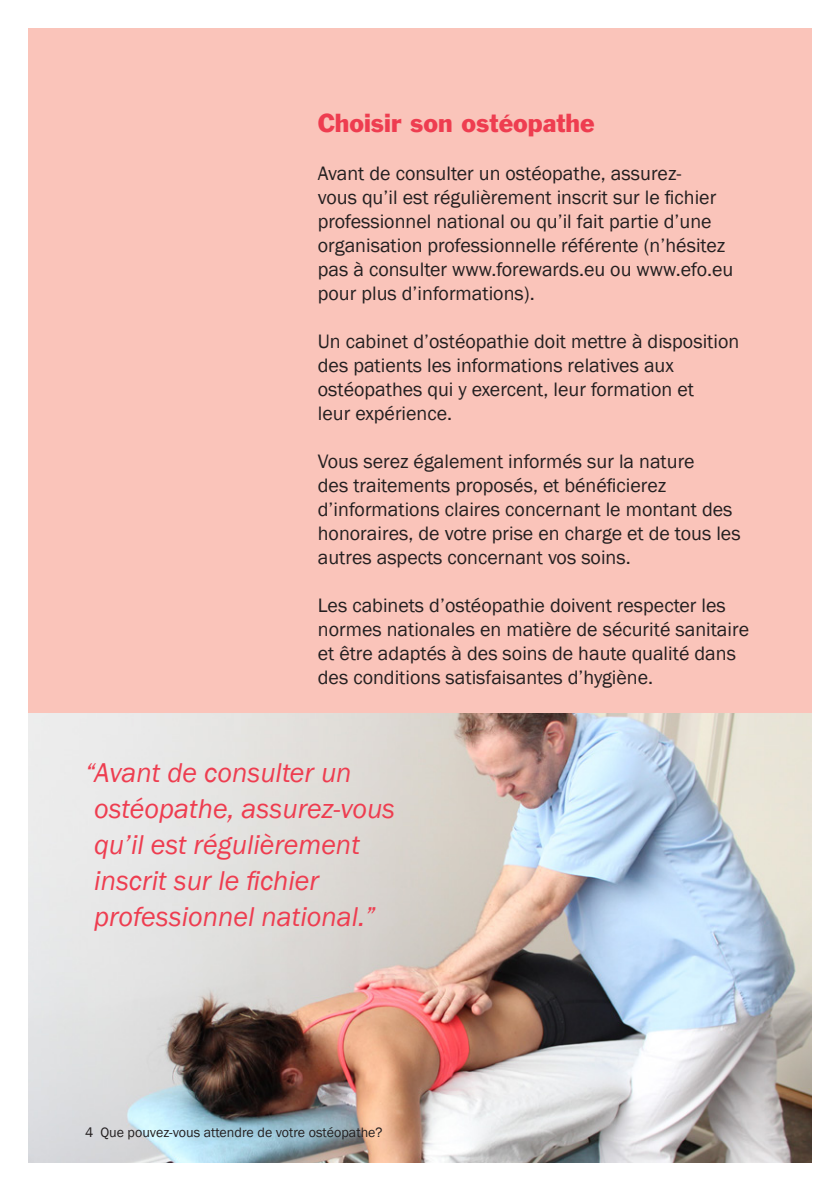
<style>
.page{position:relative;width:840px;height:1191px;background:#fff}
.page>*{position:absolute;margin:0;border:0;box-sizing:border-box;transform-origin:0 0}
.t1{font:italic 28px/36px "Franklin Gothic";color:#ee3d50}
.t2{font:24px "Franklin Gothic BT";color:#ee3d50}
.t3{font:20px/24px "Franklin Gothic";color:#231f20}
.t4{font:14px "Franklin Gothic";color:#231f20}
</style>
<div class="page">
<div style="left:28px;top:28px;width:783px;height:1134px;background:#fac4ba"></div>
<img style="left:28px;top:713px;width:783px;height:449px">
<p class="t2" style="left:317px;top:109px;width:278px">Choisir son ostéopathe</p>
<p class="t3" style="left:317px;top:161px;width:417px">Avant de consulter un ostéopathe, assurez-<br>vous qu’il est régulièrement inscrit sur le fichier professionnel national ou qu’il fait partie d’une organisation professionnelle référente (n’hésitez pas à consulter www.forewards.eu ou www.efo.eu pour plus d’informations).</p>
<p class="t3" style="left:317px;top:329px;width:422px">Un cabinet d’ostéopathie doit mettre à disposition des patients les informations relatives aux ostéopathes qui y exercent, leur formation et<br>leur expérience.</p>
<p class="t3" style="left:317px;top:449px;width:424px">Vous serez également informés sur la nature<br>des traitements proposés, et bénéficierez d’informations claires concernant le montant des honoraires, de votre prise en charge et de tous les autres aspects concernant vos soins.</p>
<p class="t3" style="left:317px;top:593px;width:432px">Les cabinets d’ostéopathie doivent respecter les normes nationales en matière de sécurité sanitaire et être adaptés à des soins de haute qualité dans des conditions satisfaisantes d’hygiène.</p>
<p class="t1" style="left:94px;top:755px;width:302px;text-indent:-9px">“Avant de consulter un ostéopathe, assurez-vous qu’il est régulièrement inscrit sur le fichier professionnel national.”</p>
<p class="t4" style="left:85px;top:1123px;width:299px">4 Que pouvez-vous attendre de votre ostéopathe?</p>
</div>
